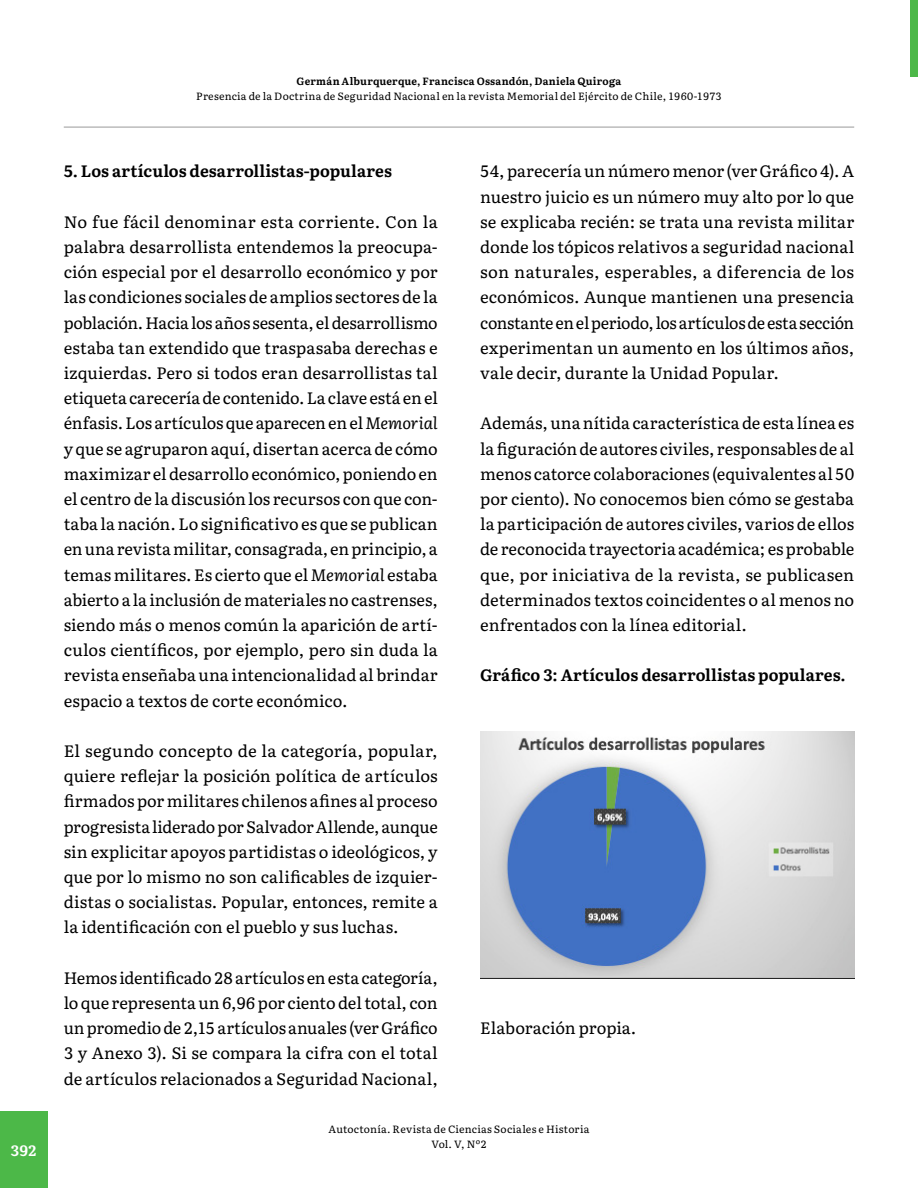
<style>
.page{position:relative;width:918px;height:1188px;background:#fff}
.page>*{position:absolute;margin:0;border:0;box-sizing:border-box;transform-origin:0 0}
.Texto_Principal{font:16.5px/25.2px "Literata";color:#000;text-align:justify}
.Texto_Principal-2{font:700 16.5px "Literata";letter-spacing:.005em;color:#000}
.t1{font:700 15px "Literata";color:#fff}
.t2{font:10.5px/15px "Literata";letter-spacing:.025em;color:#000;text-align:center}
.t3{font:700 10.5px "Literata";letter-spacing:.02em;color:#000}
.s1{font-style:italic}
</style>
<div class="page">
<div style="left:0;top:1111px;width:48px;height:77px;background:#4cb848"></div>
<div style="left:910px;top:0;width:8px;height:77px;background:#4cb848"></div>
<hr style="left:64px;top:127px;width:790px;height:1px;background:#999">
<img style="left:480px;top:732px;width:374px;height:247px">
<p class="t1" style="left:11px;top:1138px;width:28px">392</p>
<p class="t3" style="left:297px;top:72px;width:326px">Germán Alburquerque, Francisca Ossandón, Daniela Quiroga</p>
<p class="t2" style="left:196px;top:88px;width:527px">Presencia de la Doctrina de Seguridad Nacional en la revista Memorial del Ejército de Chile, 1960-1973</p>
<p class="Texto_Principal-2" style="left:64px;top:158px;width:330px">5. Los artículos desarrollistas-populares</p>
<p class="Texto_Principal" style="left:64px;top:208px;width:376px">No fue fácil denominar esta corriente. Con la palabra desarrollista entendemos la preocupa&shy;ción especial por el desarrollo económico y por las condiciones sociales de amplios sectores de la población. Hacia los años sesenta, el desarrollismo estaba tan extendido que traspasaba derechas e izquierdas. Pero si todos eran desarrollistas tal etiqueta carecería de contenido. La clave está en el énfasis. Los artículos que aparecen en el <span class="s1">Memorial </span>y que se agruparon aquí, disertan acerca de cómo maximizar el desarrollo económico, poniendo en el centro de la discusión los recursos con que con&shy;taba la nación. Lo significativo es que se publican en una revista militar, consagrada, en principio, a temas militares. Es cierto que el <span class="s1">Memorial</span> estaba abierto a la inclusión de materiales no castrenses, siendo más o menos común la aparición de artí&shy;culos científicos, por ejemplo, pero sin duda la revista enseñaba una intencionalidad al brindar espacio a textos de corte económico.</p>
<p class="Texto_Principal" style="left:64px;top:737px;width:376px">El segundo concepto de la categoría, popular, quiere reflejar la posición política de artículos firmados por militares chilenos afines al proceso progresista liderado por Salvador Allende, aunque sin explicitar apoyos partidistas o ideológicos, y que por lo mismo no son calificables de izquier&shy;distas o socialistas. Popular, entonces, remite a la identificación con el pueblo y sus luchas.</p>
<p class="Texto_Principal" style="left:64px;top:964px;width:376px">Hemos identificado 28 artículos en esta categoría, lo que representa un 6,96 por ciento del total, con un promedio de 2,15 artículos anuales (ver Gráfico 3 y Anexo 3). Si se compara la cifra con el total de artículos relacionados a Seguridad Nacional,</p>
<p class="Texto_Principal" style="left:480px;top:158px;width:376px">54, parecería un número menor (ver Gráfico 4). A nuestro juicio es un número muy alto por lo que se explicaba recién: se trata una revista militar donde los tópicos relativos a seguridad nacional son naturales, esperables, a diferencia de los económicos. Aunque mantienen una presencia constante en el periodo, los artículos de esta sección experimentan un aumento en los últimos años, vale decir, durante la Unidad Popular.</p>
<p class="Texto_Principal" style="left:480px;top:410px;width:375px">Además, una nítida característica de esta línea es la figuración de autores civiles, responsables de al menos catorce colaboraciones (equivalentes al 50 por ciento). No conocemos bien cómo se gestaba la participación de autores civiles, varios de ellos de reconocida trayectoria académica; es probable que, por iniciativa de la revista, se publicasen determinados textos coincidentes o al menos no enfrentados con la línea editorial.</p>
<p class="Texto_Principal-2" style="left:480px;top:662px;width:367px">Gráfico 3: Artículos desarrollistas populares.</p>
<p class="Texto_Principal" style="left:480px;top:1014px;width:158px">Elaboración propia.</p>
<p class="t2" style="left:329px;top:1121px;width:262px">Autoctonía. Revista de Ciencias Sociales e Historia<br>Vol. V, Nº2</p>
</div>
